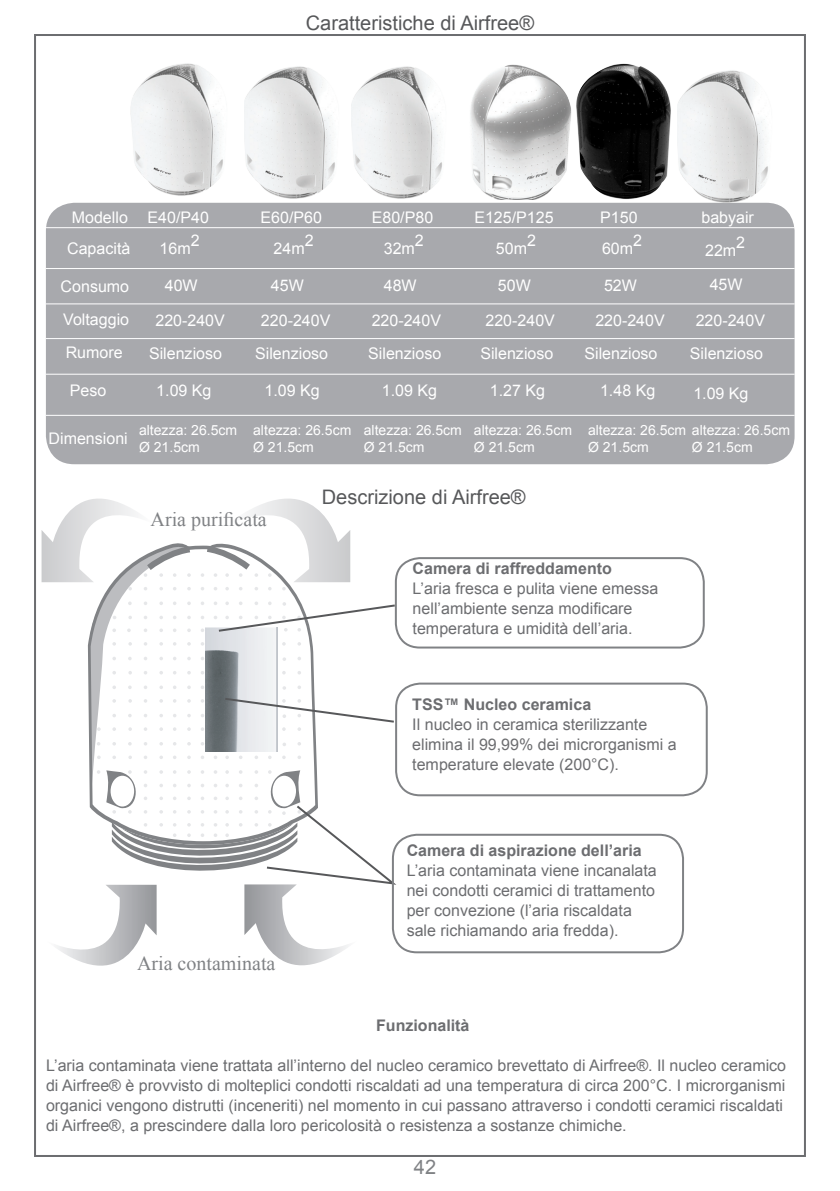
<style>
.page{position:relative;width:840px;height:1191px;background:#fff}
.page>*{position:absolute;margin:0;border:0;box-sizing:border-box;transform-origin:0 0}
.Titulo_italiano{font:20px "Arial";color:#57585a}
.t1{font:20px "Times New Roman";color:#808285}
.t2{font:20px "Arial";color:#808285}
.t3{font:16px/20px "Arial";color:#6c6d70}
.t4{font:16px "Arial";color:#fff}
.t5{font:700 16px "Arial";color:#6c6d70}
.t6{font:14px "Arial";color:#fff}
</style>
<div class="page">
<div style="left:46px;top:203px;width:748px;height:261px;background:#a8a9ad;border-radius:28px"></div>
<img style="left:131px;top:63px;width:92px;height:133px">
<hr style="left:46px;top:268px;width:748px;height:1px;background:#fff">
<hr style="left:46px;top:303px;width:748px;height:1px;background:#fff">
<hr style="left:46px;top:338px;width:748px;height:1px;background:#fff">
<hr style="left:46px;top:374px;width:748px;height:1px;background:#fff">
<hr style="left:46px;top:415px;width:748px;height:1px;background:#fff">
<hr style="left:46px;top:227px;width:748px;height:1px;background:#fff">
<img style="left:245px;top:66px;width:98px;height:137px">
<img style="left:351px;top:66px;width:99px;height:137px">
<img style="left:470px;top:64px;width:98px;height:135px">
<img style="left:568px;top:63px;width:108px;height:140px">
<div style="left:394px;top:557px;width:310px;height:91px;border:2px solid #808285;border-radius:24px"></div>
<div style="left:395px;top:682px;width:312px;height:114px;border:2px solid #808285;border-radius:24px"></div>
<div style="left:391px;top:833px;width:292px;height:120px;border:2px solid #808285;border-radius:24px"></div>
<svg style="left:42px;top:498px;width:357px;height:468px"></svg>
<img style="left:677px;top:70px;width:98px;height:134px">
<p class="Titulo_italiano" style="left:305px;top:10px;width:230px">Caratteristiche di Airfree®</p>
<p class="t4" style="left:701px;top:207px;width:54px">babyair</p>
<p class="t4" style="left:704px;top:240px;width:33px">22m</p>
<p class="t4" style="left:72px;top:207px;width:58px">Modello</p>
<p class="t4" style="left:147px;top:207px;width:63px">E40/P40</p>
<p class="t4" style="left:371px;top:207px;width:63px">E80/P80</p>
<p class="t4" style="left:474px;top:207px;width:81px">E125/P125</p>
<p class="t4" style="left:600px;top:207px;width:39px">P150</p>
<p class="t4" style="left:260px;top:207px;width:63px">E60/P60</p>
<p class="t4" style="left:190px;top:230px;width:10px">2</p>
<p class="t4" style="left:304px;top:230px;width:10px">2</p>
<p class="t4" style="left:415px;top:230px;width:10px">2</p>
<p class="t4" style="left:527px;top:230px;width:10px">2</p>
<p class="t4" style="left:633px;top:230px;width:10px">2</p>
<p class="t4" style="left:735px;top:232px;width:10px">2</p>
<p class="t4" style="left:709px;top:274px;width:34px">45W</p>
<p class="t4" style="left:67px;top:238px;width:65px">Capacità</p>
<p class="t4" style="left:61px;top:276px;width:70px">Consumo</p>
<p class="t4" style="left:63px;top:308px;width:67px">Voltaggio</p>
<p class="t4" style="left:66px;top:342px;width:58px">Rumore</p>
<p class="t4" style="left:70px;top:380px;width:38px">Peso</p>
<p class="t4" style="left:49px;top:428px;width:81px">Dimensioni</p>
<p class="t4" style="left:273px;top:238px;width:33px">24m</p>
<p class="t4" style="left:495px;top:238px;width:33px">50m</p>
<p class="t4" style="left:159px;top:238px;width:33px">16m</p>
<p class="t4" style="left:383px;top:238px;width:33px">32m</p>
<p class="t4" style="left:601px;top:238px;width:33px">60m</p>
<p class="t4" style="left:165px;top:275px;width:34px">40W</p>
<p class="t4" style="left:383px;top:275px;width:34px">48W</p>
<p class="t4" style="left:497px;top:275px;width:34px">50W</p>
<p class="t4" style="left:603px;top:275px;width:34px">52W</p>
<p class="t4" style="left:271px;top:275px;width:34px">45W</p>
<p class="t4" style="left:155px;top:309px;width:71px">220-240V</p>
<p class="t4" style="left:261px;top:309px;width:71px">220-240V</p>
<p class="t4" style="left:371px;top:309px;width:71px">220-240V</p>
<p class="t4" style="left:485px;top:309px;width:71px">220-240V</p>
<p class="t4" style="left:595px;top:309px;width:71px">220-240V</p>
<p class="t4" style="left:695px;top:309px;width:71px">220-240V</p>
<p class="t4" style="left:689px;top:343px;width:74px">Silenzioso</p>
<p class="t4" style="left:693px;top:382px;width:57px">1.09 Kg</p>
<p class="t6" style="left:691px;top:438px;width:62px">Ø 21.5cm</p>
<p class="t4" style="left:149px;top:343px;width:74px">Silenzioso</p>
<p class="t4" style="left:255px;top:343px;width:74px">Silenzioso</p>
<p class="t4" style="left:368px;top:343px;width:74px">Silenzioso</p>
<p class="t4" style="left:480px;top:343px;width:74px">Silenzioso</p>
<p class="t4" style="left:584px;top:343px;width:74px">Silenzioso</p>
<p class="t4" style="left:156px;top:380px;width:57px">1.09 Kg</p>
<p class="t6" style="left:139px;top:420px;width:100px">altezza: 26.5cm</p>
<p class="t6" style="left:139px;top:437px;width:62px">Ø 21.5cm</p>
<p class="t4" style="left:264px;top:380px;width:57px">1.09 Kg</p>
<p class="t6" style="left:253px;top:420px;width:100px">altezza: 26.5cm</p>
<p class="t6" style="left:253px;top:437px;width:62px">Ø 21.5cm</p>
<p class="t4" style="left:381px;top:380px;width:57px">1.09 Kg</p>
<p class="t6" style="left:363px;top:420px;width:100px">altezza: 26.5cm</p>
<p class="t6" style="left:363px;top:437px;width:62px">Ø 21.5cm</p>
<p class="t4" style="left:489px;top:380px;width:57px">1.27 Kg</p>
<p class="t6" style="left:473px;top:420px;width:100px">altezza: 26.5cm</p>
<p class="t6" style="left:473px;top:437px;width:62px">Ø 21.5cm</p>
<p class="t4" style="left:599px;top:380px;width:57px">1.48 Kg</p>
<p class="t6" style="left:587px;top:421px;width:203px">altezza: 26.5cm altezza: 26.5cm</p>
<p class="t6" style="left:587px;top:437px;width:62px">Ø 21.5cm</p>
<p class="t1" style="left:150px;top:506px;width:118px">Aria purificata</p>
<p class="t1" style="left:137px;top:950px;width:140px">Aria contaminata</p>
<p class="Titulo_italiano" style="left:321px;top:483px;width:205px">Descrizione di Airfree®</p>
<p class="t5" style="left:412px;top:558px;width:201px">Camera di raffreddamento</p>
<p class="t3" style="left:412px;top:579px;width:247px">L’aria fresca e pulita viene emessa nell’ambiente senza modificare temperatura e umidità dell’aria.</p>
<p class="t5" style="left:412px;top:693px;width:180px">TSS™ Nucleo ceramica</p>
<p class="t3" style="left:412px;top:714px;width:266px">Il nucleo in ceramica sterilizzante elimina il 99,99% dei microrganismi a temperature elevate (200°C).</p>
<p class="t5" style="left:406px;top:840px;width:236px">Camera di aspirazione dell’aria</p>
<p class="t3" style="left:406px;top:861px;width:251px">L’aria contaminata viene incanalata nei condotti ceramici di trattamento per convezione (l’aria riscaldata sale richiamando aria fredda).</p>
<p class="t5" style="left:376px;top:1014px;width:95px">Funzionalità</p>
<p class="t3" style="left:46px;top:1055px;width:741px">L’aria contaminata viene trattata all’interno del nucleo ceramico brevettato di Airfree®. Il nucleo ceramico</p>
<p class="t3" style="left:46px;top:1075px;width:740px">di Airfree® è provvisto di molteplici condotti riscaldati ad una temperatura di circa 200°C. I microrganismi</p>
<p class="t3" style="left:46px;top:1095px;width:738px">organici vengono distrutti (inceneriti) nel momento in cui passano attraverso i condotti ceramici riscaldati</p>
<p class="t3" style="left:46px;top:1115px;width:582px">di Airfree®, a prescindere dalla loro pericolosità o resistenza a sostanze chimiche.</p>
<p class="t2" style="left:414px;top:1154px;width:24px">42</p>
</div>
